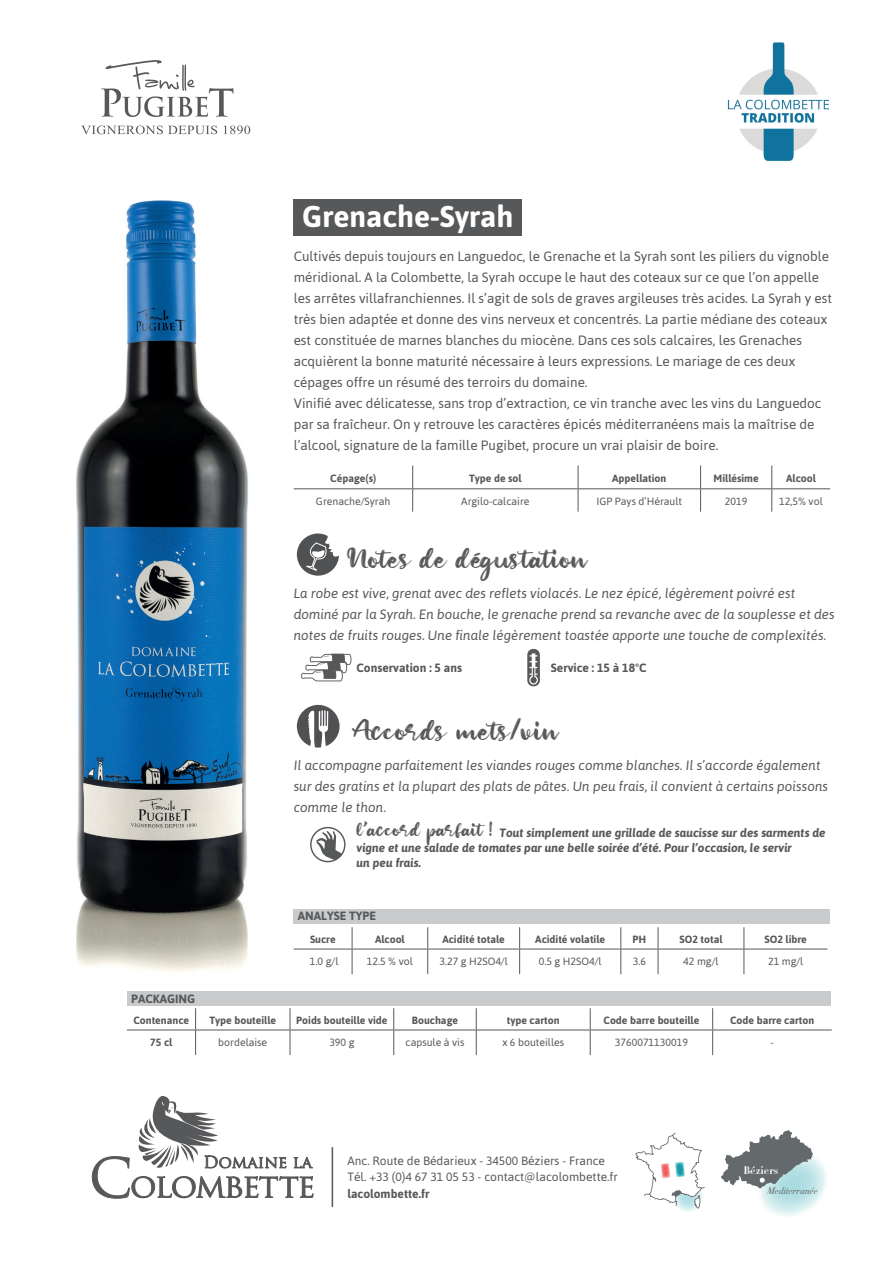
<style>
.page{position:relative;width:893px;height:1263px;background:#fff}
.page>*{position:absolute;margin:0;border:0;box-sizing:border-box;transform-origin:0 0}
.t1{font:700 30px "Asap";color:#fff}
.t2{font:19.5px "Mella Nissa";color:#57585a}
.t3{font:13.5px/21px "Asap";color:#57585a}
.t4{font:italic 13.5px/21px "Asap";color:#57585a}
.t5{font:13.5px "Mella Nissa";color:#57585a}
.t6{font:italic 700 12px/15px "Asap";color:#57585a}
.t7{font:12px/16.5px "Asap";color:#57585a}
.t8{font:700 12px "Asap";color:#57585a}
.t9{font:10.8px "Didot HTF B06 Bold";color:#fff}
.t10{font:700 10.5px "Asap";color:#57585a}
.t11{font:10.5px "Asap";color:#57585a}
.t12{font:9.45px "Didot HTF L06 Light Ital";color:#646a6c}
.s1{font-family:"Mella Nissa";font-weight:400;font-style:normal;font-size:13.5px}
</style>
<div class="page">
<svg style="left:101px;top:60px;width:132px;height:57px"></svg>
<svg style="left:81px;top:125px;width:136px;height:9px"></svg>
<svg style="left:224px;top:126px;width:26px;height:8px"></svg>
<img style="left:759px;top:1188px;width:3px;height:15px">
<img style="left:825px;top:1173px;width:1px;height:12px">
<img style="left:680px;top:1208px;width:19px;height:3px">
<svg style="left:721px;top:1130px;width:92px;height:58px"></svg>
<svg style="left:635px;top:1133px;width:70px;height:75px"></svg>
<img style="left:661px;top:1163px;width:10px;height:16px">
<img style="left:675px;top:1161px;width:10px;height:16px">
<svg style="left:92px;top:1096px;width:221px;height:103px"></svg>
<hr style="left:332px;top:1147px;width:1px;height:60px;background:#57585a">
<img style="left:76px;top:200px;width:172px;height:772px">
<hr style="left:294px;top:488px;width:119px;height:1px;background:#57585a">
<hr style="left:413px;top:488px;width:165px;height:1px;background:#57585a">
<svg style="left:412px;top:465px;width:1px;height:47px"></svg>
<hr style="left:578px;top:488px;width:123px;height:1px;background:#57585a">
<svg style="left:578px;top:465px;width:1px;height:47px"></svg>
<hr style="left:701px;top:488px;width:71px;height:1px;background:#57585a">
<svg style="left:700px;top:465px;width:1px;height:47px"></svg>
<hr style="left:772px;top:488px;width:58px;height:1px;background:#57585a">
<svg style="left:771px;top:465px;width:1px;height:47px"></svg>
<svg style="left:295px;top:532px;width:46px;height:45px"></svg>
<svg style="left:304px;top:534px;width:34px;height:37px"></svg>
<div style="left:294px;top:530px;width:48px;height:49px;border:3px solid #fff;border-radius:50%"></div>
<svg style="left:295px;top:703px;width:46px;height:46px"></svg>
<svg style="left:308px;top:710px;width:20px;height:37px"></svg>
<div style="left:294px;top:702px;width:49px;height:49px;border:3px solid #fff;border-radius:50%"></div>
<hr style="left:294px;top:949px;width:58px;height:1px;background:#57585a">
<hr style="left:352px;top:949px;width:76px;height:1px;background:#57585a">
<svg style="left:352px;top:927px;width:1px;height:47px"></svg>
<hr style="left:428px;top:949px;width:92px;height:1px;background:#57585a">
<svg style="left:427px;top:927px;width:1px;height:47px"></svg>
<hr style="left:520px;top:949px;width:101px;height:1px;background:#57585a">
<svg style="left:519px;top:927px;width:1px;height:47px"></svg>
<hr style="left:621px;top:949px;width:37px;height:1px;background:#57585a">
<svg style="left:620px;top:927px;width:1px;height:47px"></svg>
<hr style="left:658px;top:949px;width:86px;height:1px;background:#57585a">
<svg style="left:658px;top:927px;width:1px;height:47px"></svg>
<hr style="left:744px;top:949px;width:83px;height:1px;background:#57585a">
<svg style="left:744px;top:927px;width:1px;height:47px"></svg>
<hr style="left:127px;top:1029px;width:69px;height:1px;background:#57585a">
<hr style="left:196px;top:1029px;width:94px;height:1px;background:#57585a">
<svg style="left:195px;top:1008px;width:1px;height:47px"></svg>
<hr style="left:290px;top:1029px;width:104px;height:1px;background:#57585a">
<svg style="left:290px;top:1008px;width:1px;height:47px"></svg>
<hr style="left:394px;top:1029px;width:82px;height:1px;background:#57585a">
<svg style="left:393px;top:1008px;width:1px;height:47px"></svg>
<hr style="left:476px;top:1029px;width:114px;height:1px;background:#57585a">
<svg style="left:476px;top:1008px;width:1px;height:47px"></svg>
<hr style="left:590px;top:1029px;width:123px;height:1px;background:#57585a">
<svg style="left:590px;top:1008px;width:1px;height:47px"></svg>
<hr style="left:713px;top:1029px;width:119px;height:1px;background:#57585a">
<svg style="left:712px;top:1008px;width:1px;height:47px"></svg>
<div style="left:294px;top:909px;width:536px;height:14px;background:#c9cacc"></div>
<div style="left:127px;top:992px;width:703px;height:14px;background:#c9cacc"></div>
<div style="left:294px;top:199px;width:228px;height:36px;background:#57585a"></div>
<svg style="left:301px;top:654px;width:50px;height:27px"></svg>
<svg style="left:527px;top:649px;width:13px;height:37px"></svg>
<svg style="left:316px;top:831px;width:29px;height:30px"></svg>
<div style="left:310px;top:827px;width:36px;height:35px;border:1px solid #57585a;border-radius:50%"></div>
<img style="left:727px;top:42px;width:102px;height:120px">
<h1 class="t1" style="left:302px;top:199px;width:213px">Grenache-Syrah</h1>
<p class="t3" style="left:294px;top:246px;width:540px">Cultivés depuis toujours en Languedoc, le Grenache et la Syrah sont les piliers du vignoble méridional. A la Colombette, la Syrah occupe le haut des coteaux sur ce que l’on appelle les arrêtes villafranchiennes. Il s’agit de sols de graves argileuses très acides. La Syrah y est très bien adaptée et donne des vins nerveux et concentrés. La partie médiane des coteaux est constituée de marnes blanches du miocène. Dans ces sols calcaires, les Grenaches acquièrent la bonne maturité nécessaire à leurs expressions. Le mariage de ces deux cépages offre un résumé des terroirs du domaine.<br>Vinifié avec délicatesse, sans trop d’extraction, ce vin tranche avec les vins du Languedoc par sa fraîcheur. On y retrouve les caractères épicés méditerranéens mais la maîtrise de l’alcool, signature de la famille Pugibet, procure un vrai plaisir de boire.</p>
<p class="t10" style="left:330px;top:472px;width:47px">Cépage(s)</p>
<p class="t10" style="left:469px;top:472px;width:54px">Type de sol</p>
<p class="t10" style="left:612px;top:472px;width:56px">Appellation</p>
<p class="t10" style="left:714px;top:472px;width:47px">Millésime</p>
<p class="t10" style="left:786px;top:472px;width:31px">Alcool</p>
<p class="t11" style="left:316px;top:495px;width:76px">Grenache/Syrah</p>
<p class="t11" style="left:461px;top:495px;width:70px">Argilo-calcaire</p>
<p class="t11" style="left:596px;top:495px;width:87px">IGP Pays d’Hérault</p>
<p class="t11" style="left:725px;top:495px;width:24px">2019</p>
<p class="t11" style="left:779px;top:495px;width:45px">12,5% vol</p>
<h2 class="t2" style="left:347px;top:550px;width:241px">Notes de dégustation</h2>
<p class="t4" style="left:294px;top:582px;width:543px">La robe est vive, grenat avec des reflets violacés. Le nez épicé, légèrement poivré est dominé par la Syrah. En bouche, le grenache prend sa revanche avec de la souplesse et des notes de fruits rouges. Une finale légèrement toastée apporte une touche de complexités.</p>
<p class="t8" style="left:357px;top:661px;width:107px">Conservation : 5 ans</p>
<p class="t8" style="left:551px;top:661px;width:97px">Service : 15 à 18°C</p>
<h2 class="t2" style="left:352px;top:722px;width:207px">Accords mets/vin</h2>
<p class="t4" style="left:294px;top:754px;width:536px">Il accompagne parfaitement les viandes rouges comme blanches. Il s’accorde également sur des gratins et la plupart des plats de pâtes. Un peu frais, il convient à certains poissons comme le thon.</p>
<p class="t6" style="left:356px;top:825px;width:471px;text-indent:11px"><span class="s1">accord parfait !</span> Tout simplement une grillade de saucisse sur des sarments de vigne et une salade de tomates par une belle soirée d’été. Pour l’occasion, le servir<br>un peu frais.</p>
<p class="t5" style="left:357px;top:823px;width:8px">l</p>
<p class="t5" style="left:363px;top:811px;width:5px">,’</p>
<p class="t8" style="left:298px;top:909px;width:79px">ANALYSE TYPE</p>
<p class="t8" style="left:131px;top:992px;width:66px">PACKAGING</p>
<p class="t10" style="left:310px;top:933px;width:27px">Sucre</p>
<p class="t10" style="left:375px;top:933px;width:31px">Alcool</p>
<p class="t10" style="left:442px;top:933px;width:64px">Acidité totale</p>
<p class="t10" style="left:535px;top:933px;width:71px">Acidité volatile</p>
<p class="t10" style="left:633px;top:933px;width:15px">PH</p>
<p class="t10" style="left:679px;top:933px;width:45px">SO2 total</p>
<p class="t10" style="left:764px;top:933px;width:44px">SO2 libre</p>
<p class="t11" style="left:310px;top:955px;width:30px">1.0 g/l</p>
<p class="t11" style="left:367px;top:955px;width:48px">12.5 % vol</p>
<p class="t11" style="left:439px;top:955px;width:70px">3.27 g H2SO4/l</p>
<p class="t11" style="left:539px;top:955px;width:64px">0.5 g H2SO4/l</p>
<p class="t11" style="left:633px;top:955px;width:15px">3.6</p>
<p class="t11" style="left:683px;top:955px;width:37px">42 mg/l</p>
<p class="t11" style="left:768px;top:955px;width:37px">21 mg/l</p>
<p class="t10" style="left:133px;top:1014px;width:57px">Contenance</p>
<p class="t10" style="left:209px;top:1014px;width:68px">Type bouteille</p>
<p class="t10" style="left:296px;top:1014px;width:93px">Poids bouteille vide</p>
<p class="t10" style="left:412px;top:1014px;width:48px">Bouchage</p>
<p class="t10" style="left:507px;top:1014px;width:54px">type carton</p>
<p class="t10" style="left:603px;top:1014px;width:97px">Code barre bouteille</p>
<p class="t10" style="left:730px;top:1014px;width:86px">Code barre carton</p>
<p class="t10" style="left:150px;top:1036px;width:23px">75 cl</p>
<p class="t11" style="left:218px;top:1036px;width:51px">bordelaise</p>
<p class="t11" style="left:329px;top:1036px;width:27px">390 g</p>
<p class="t11" style="left:406px;top:1036px;width:60px">capsule à vis</p>
<p class="t11" style="left:502px;top:1036px;width:63px">x 6 bouteilles</p>
<p class="t11" style="left:615px;top:1036px;width:75px">3760071130019</p>
<p class="t11" style="left:770px;top:1036px;width:5px">-</p>
<p class="t7" style="left:347px;top:1152px;width:272px">Anc. Route de Bédarieux - 34500 Béziers - France<br>Tél. +33 (0)4 67 31 05 53 - contact@lacolombette.fr</p>
<p class="t8" style="left:347px;top:1186px;width:83px">lacolombette.fr</p>
<p class="t9" style="left:743px;top:1163px;width:36px">Béziers</p>
<p class="t12" style="left:767px;top:1185px;width:52px">Mediterranée</p>
</div>
